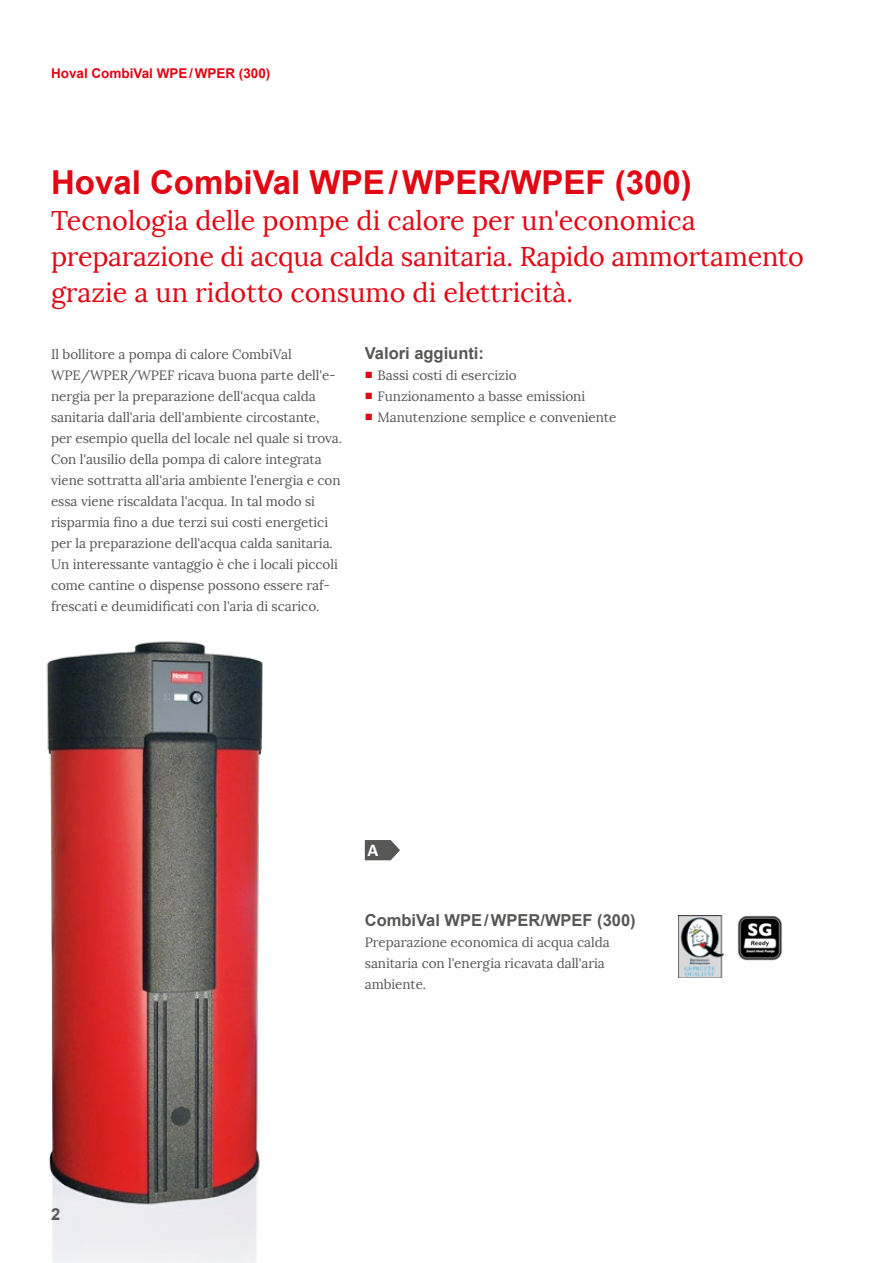
<style>
.page{position:relative;width:893px;height:1263px;background:#fff}
.page>*{position:absolute;margin:0;border:0;box-sizing:border-box;transform-origin:0 0}
.t1{font:700 33px "Arial";color:#e30613}
.t2{font:27px/36px "Lora";color:#e30613}
.t3{font:700 18px "Calibri";color:#fff}
.t4{font:700 16.5px "Arial";color:#575756}
.t5{font:13.5px/21px "Lora";letter-spacing:-.005em;color:#575756}
.t6{font:700 13.5px "Arial";color:#e30613}
</style>
<div class="page">
<img style="left:46px;top:641px;width:217px;height:622px">
<img style="left:678px;top:916px;width:46px;height:61px">
<img style="left:737px;top:915px;width:45px;height:45px">
<svg style="left:365px;top:840px;width:35px;height:20px"></svg>
<p class="t6" style="left:51px;top:64px;width:221px">Hoval CombiVal WPE/WPER (300)</p>
<h1 class="t1" style="left:51px;top:159px;width:642px">Hoval CombiVal WPE/WPER/WPEF (300)</h1>
<h2 class="t2" style="left:51px;top:203px;width:754px">Tecnologia delle pompe di calore per un'economica preparazione di acqua calda sanitaria. Rapido ammortamento grazie a un ridotto consumo di elettricità.</h2>
<p class="t5" style="left:51px;top:344px;width:293px">Il bollitore a pompa di calore CombiVal WPE/WPER/WPEF ricava buona parte dell'e‑ nergia per la preparazione dell'acqua calda sanitaria dall'aria dell'ambiente circostante, per esempio quella del locale nel quale si trova.<br>Con l'ausilio della pompa di calore integrata viene sottratta all'aria ambiente l'energia e con essa viene riscaldata l'acqua. In tal modo si risparmia fino a due terzi sui costi energetici per la preparazione dell'acqua calda sanitaria.<br>Un interessante vantaggio è che i locali piccoli come cantine o dispense possono essere raf‑ frescati e deumidificati con l'aria di scarico.</p>
<p class="t4" style="left:365px;top:342px;width:121px">Valori aggiunti:</p>
<p class="t5" style="left:365px;top:365px;width:153px"><sup>■</sup> Bassi costi di esercizio</p>
<p class="t5" style="left:365px;top:386px;width:222px"><sup>■</sup> Funzionamento a basse emissioni</p>
<p class="t5" style="left:365px;top:407px;width:253px"><sup>■</sup> Manutenzione semplice e conveniente</p>
<h3 class="t3" style="left:367px;top:837px;width:12px">A</h3>
<p class="t4" style="left:51px;top:1203px;width:11px">2</p>
<p class="t4" style="left:365px;top:909px;width:272px">CombiVal WPE/WPER/WPEF (300)</p>
<p class="t5" style="left:365px;top:932px;width:246px">Preparazione economica di acqua calda sanitaria con l'energia ricavata dall'aria ambiente.</p>
</div>
